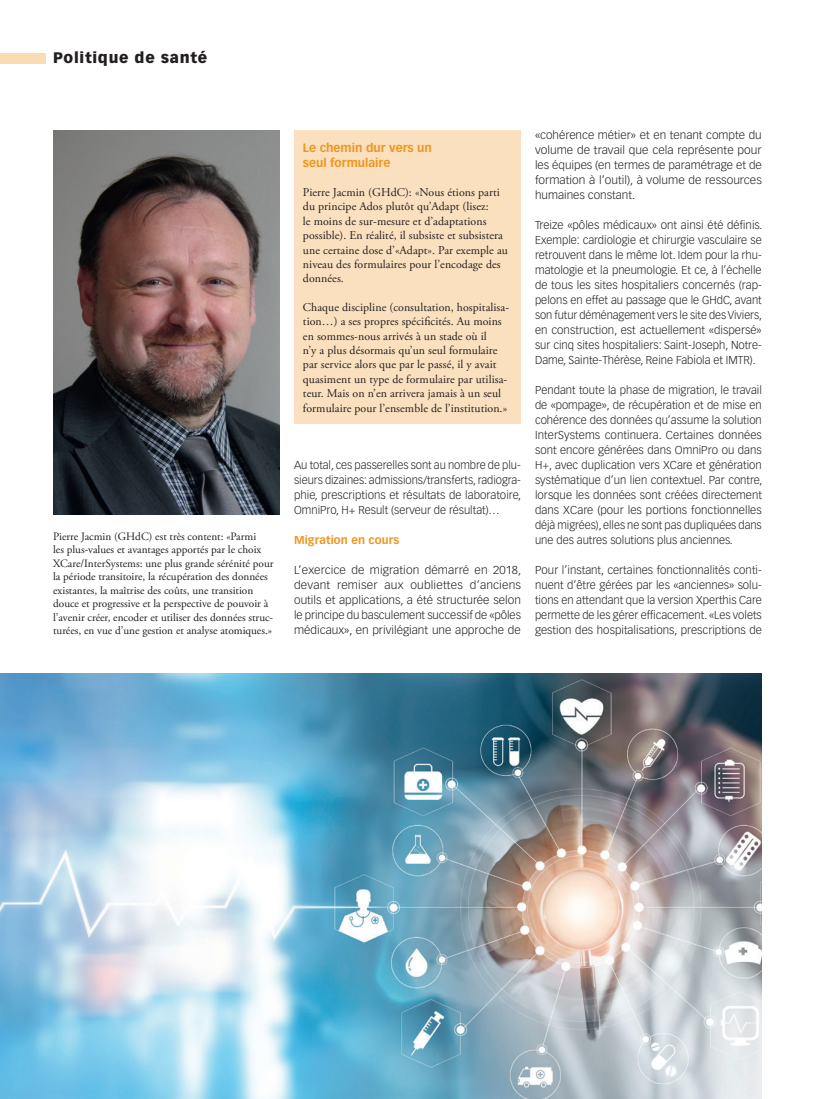
<style>
.page{position:relative;width:815px;height:1099px;background:#fff}
.page>*{position:absolute;margin:0;border:0;box-sizing:border-box;transform-origin:0 0}
.t1{font:900 15px "Vectora LT Std";letter-spacing:.05em;color:#231f20}
.t2{font:11.88px/14.4px "Adobe Garamond Pro";letter-spacing:.005em;color:#231f20}
.t3{font:700 11.88px/15px "Vectora LT Std";color:#ee961c}
.t4{font:300 11.25px/15px "Vectora LT Std";color:#231f20;text-align:justify}
.t5{font:11.25px/13.5px "Adobe Garamond Pro";color:#231f20}
.t6{font:300 11.25px/15px "Vectora LT Std";color:#231f20;text-align:justify;scale:1.06 1}
.t7{font:300 11.25px/15px "Vectora LT Std";color:#231f20;text-align:justify;scale:1.04 1}
.t8{font:700 11.25px "Vectora LT Std";letter-spacing:.005em;color:#ee961c}
</style>
<div class="page">
<div style="left:0;top:53px;width:45px;height:10px;background:#fbdbb3"></div>
<div style="left:294px;top:130px;width:227px;height:294px;background:#fbe0bf"></div>
<img style="left:0;top:673px;width:762px;height:425px">
<img style="left:53px;top:130px;width:227px;height:384px">
<h1 class="t1" style="left:53px;top:49px;width:156px">Politique de santé</h1>
<p class="t5" style="left:53px;top:530px;width:222px">Pierre Jacmin (GHdC) est très content: «Parmi<br>les plus-values et avantages apportés par le choix XCare/InterSystems: une plus grande sérénité pour la période transitoire, la récupération des données existantes, la maîtrise des coûts, une transition douce et progressive et la perspective de pouvoir à l’avenir créer, encoder et utiliser des données struc&shy;turées, en vue d’une gestion et analyse atomiques.»</p>
<p class="t3" style="left:303px;top:141px;width:131px">Le chemin dur vers un seul formulaire</p>
<p class="t2" style="left:303px;top:185px;width:207px">Pierre Jacmin (GHdC): «Nous étions parti du principe Ados plutôt qu’Adapt (lisez:<br>le moins de sur-mesure et d’adaptations possible). En réalité, il subsiste et subsistera une certaine dose d’«Adapt». Par exemple au niveau des formulaires pour l’encodage des données.</p>
<p class="t2" style="left:303px;top:300px;width:208px">Chaque discipline (consultation, hospitalisa&shy;tion…) a ses propres spécificités. Au moins en sommes-nous arrivés à un stade où il<br>n’y a plus désormais qu’un seul formulaire par service alors que par le passé, il y avait quasiment un type de formulaire par utilisa&shy;teur. Mais on n’en arrivera jamais à un seul formulaire pour l’ensemble de l’institution.»</p>
<p class="t4" style="left:294px;top:458px;width:229px">Au total, ces passerelles sont au nombre de plu&shy;sieurs dizaines: admissions/transferts, radiogra&shy;phie, prescriptions et résultats de laboratoire, OmniPro, H+ Result (serveur de résultat)…</p>
<p class="t8" style="left:294px;top:533px;width:107px">Migration en cours</p>
<p class="t6" style="left:294px;top:563px;width:216px">L’exercice de migration démarré en 2018, devant remiser aux oubliettes d’anciens outils et applications, a été structurée selon le principe du basculement successif de «pôles médicaux», en privilégiant une approche de</p>
<p class="t7" style="left:535px;top:128px;width:220px">«cohérence métier» et en tenant compte du volume de travail que cela représente pour les équipes (en termes de paramétrage et de formation à l’outil), à volume de ressources humaines constant.</p>
<p class="t4" style="left:535px;top:218px;width:229px">Treize «pôles médicaux» ont ainsi été définis.<br>Exemple: cardiologie et chirurgie vasculaire se retrouvent dans le même lot. Idem pour la rhu&shy;matologie et la pneumologie. Et ce, à l’échelle de tous les sites hospitaliers concernés (rap&shy;pelons en effet au passage que le GHdC, avant son futur déménagement vers le site des Viviers, en construction, est actuellement «dispersé» sur cinq sites hospitaliers: Saint-Joseph, Notre-Dame, Sainte-Thérèse, Reine Fabiola et IMTR).</p>
<p class="t4" style="left:535px;top:383px;width:229px">Pendant toute la phase de migration, le travail de «pompage», de récupération et de mise en cohérence des données qu’assume la solution InterSystems continuera. Certaines données sont encore générées dans OmniPro ou dans H+, avec duplication vers XCare et génération systématique d’un lien contextuel. Par contre, lorsque les données sont créées directement dans XCare (pour les portions fonctionnelles déjà migrées), elles ne sont pas dupliquées dans une des autres solutions plus anciennes.</p>
<p class="t4" style="left:535px;top:563px;width:228px">Pour l’instant, certaines fonctionnalités conti&shy;nuent d’être gérées par les «anciennes» solu&shy;tions en attendant que la version Xperthis Care permette de les gérer efficacement. «Les volets gestion des hospitalisations, prescriptions de</p>
</div>
